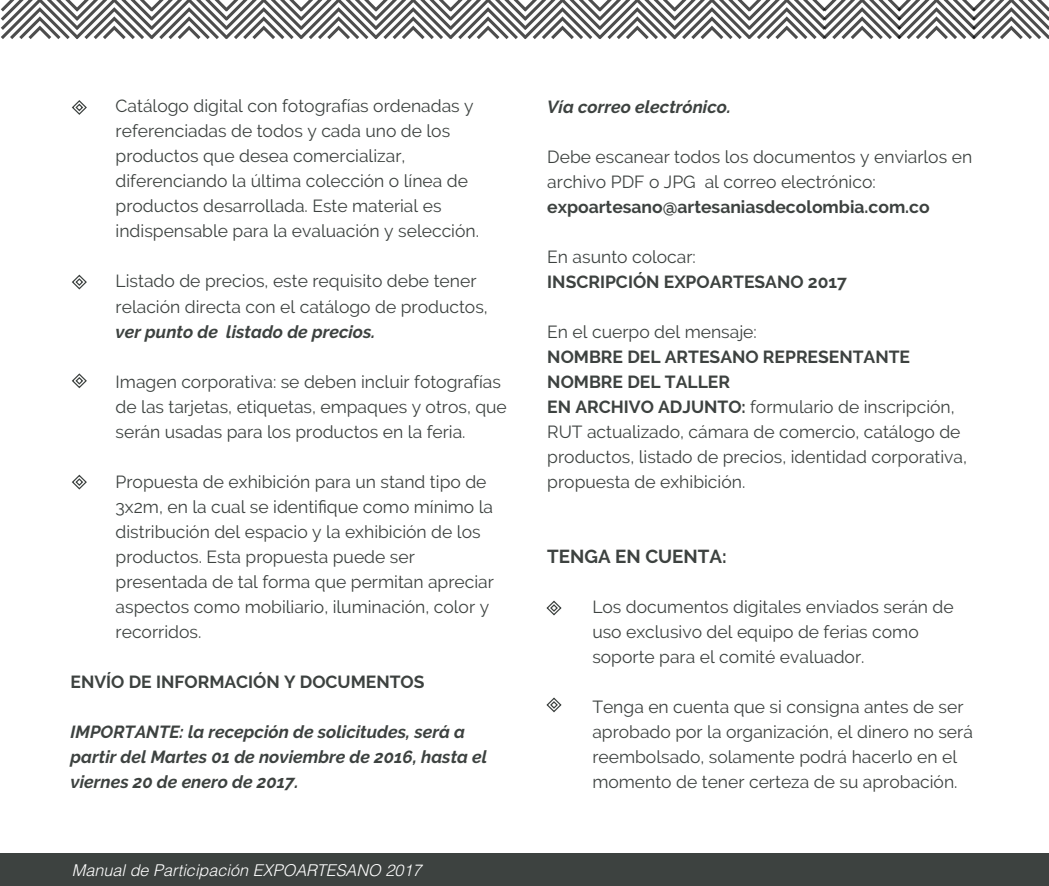
<style>
.page{position:relative;width:1049px;height:886px;background:#fff}
.page>*{position:absolute;margin:0;border:0;box-sizing:border-box;transform-origin:0 0}
.t1{font:700 18.75px "Raleway";color:#3d4240}
.t2{font:17.5px/25px "Raleway";color:#3d4240}
.t3{font:italic 700 17.5px/25px "Raleway";color:#3d4240}
.t4{font:700 17.5px "Raleway";color:#3d4240}
.t5{font:italic 300 16.25px "Helvetica";color:#fff}
.s1{font-weight:700}
</style>
<div class="page">
<svg style="left:1px;top:0;width:1047px;height:39px"></svg>
<div style="left:1px;top:853px;width:1047px;height:33px;background:#3d4240"></div>
<svg style="left:71px;top:100px;width:16px;height:15px"></svg>
<svg style="left:72px;top:274px;width:15px;height:16px"></svg>
<svg style="left:71px;top:373px;width:16px;height:16px"></svg>
<svg style="left:72px;top:474px;width:15px;height:16px"></svg>
<svg style="left:546px;top:600px;width:16px;height:16px"></svg>
<svg style="left:546px;top:697px;width:16px;height:16px"></svg>
<p class="t2" style="left:116px;top:94px;width:365px">Catálogo digital con fotografías ordenadas y referenciadas de todos y cada uno de los productos que desea comercializar, diferenciando la última colección o línea de productos desarrollada. Este material es indispensable para la evaluación y selección.</p>
<p class="t2" style="left:116px;top:269px;width:373px">Listado de precios, este requisito debe tener relación directa con el catálogo de productos,</p>
<p class="t3" style="left:116px;top:319px;width:261px">ver punto de listado de precios.</p>
<p class="t2" style="left:116px;top:369px;width:393px">Imagen corporativa: se deben incluir fotografías de las tarjetas, etiquetas, empaques y otros, que serán usadas para los productos en la feria.</p>
<p class="t2" style="left:116px;top:469px;width:380px">Propuesta de exhibición para un stand tipo de 3x2m, en la cual se identifique como mínimo la distribución del espacio y la exhibición de los productos. Esta propuesta puede ser presentada de tal forma que permitan apreciar aspectos como mobiliario, iluminación, color y recorridos.</p>
<p class="t4" style="left:71px;top:671px;width:355px">ENVÍO DE INFORMACIÓN Y DOCUMENTOS</p>
<p class="t3" style="left:71px;top:719px;width:418px">IMPORTANTE: la recepción de solicitudes, será a partir del Martes 01 de noviembre de 2016, hasta el viernes 20 de enero de 2017.</p>
<p class="t5" style="left:72px;top:859px;width:351px">Manual de Participación EXPOARTESANO 2017</p>
<p class="t3" style="left:547px;top:94px;width:185px">Vía correo electrónico.</p>
<p class="t2" style="left:547px;top:144px;width:426px">Debe escanear todos los documentos y enviarlos en archivo PDF o JPG al correo electrónico:</p>
<p class="t4" style="left:547px;top:196px;width:384px">expoartesano@artesaniasdecolombia.com.co</p>
<p class="t2" style="left:547px;top:244px;width:150px">En asunto colocar:</p>
<p class="t4" style="left:547px;top:271px;width:301px">INSCRIPCIÓN EXPOARTESANO 2017</p>
<p class="t2" style="left:547px;top:319px;width:211px">En el cuerpo del mensaje:</p>
<p class="t2" style="left:547px;top:344px;width:421px"><span class="s1">NOMBRE DEL ARTESANO REPRESENTANTE NOMBRE DEL TALLER<br>EN ARCHIVO ADJUNTO:</span> formulario de inscripción, RUT actualizado, cámara de comercio, catálogo de productos, listado de precios, identidad corporativa, propuesta de exhibición.</p>
<p class="t1" style="left:547px;top:545px;width:181px">TENGA EN CUENTA:</p>
<p class="t2" style="left:592px;top:594px;width:363px">Los documentos digitales enviados serán de uso exclusivo del equipo de ferias como soporte para el comité evaluador.</p>
<p class="t2" style="left:592px;top:694px;width:382px">Tenga en cuenta que si consigna antes de ser aprobado por la organización, el dinero no será reembolsado, solamente podrá hacerlo en el momento de tener certeza de su aprobación.</p>
</div>
